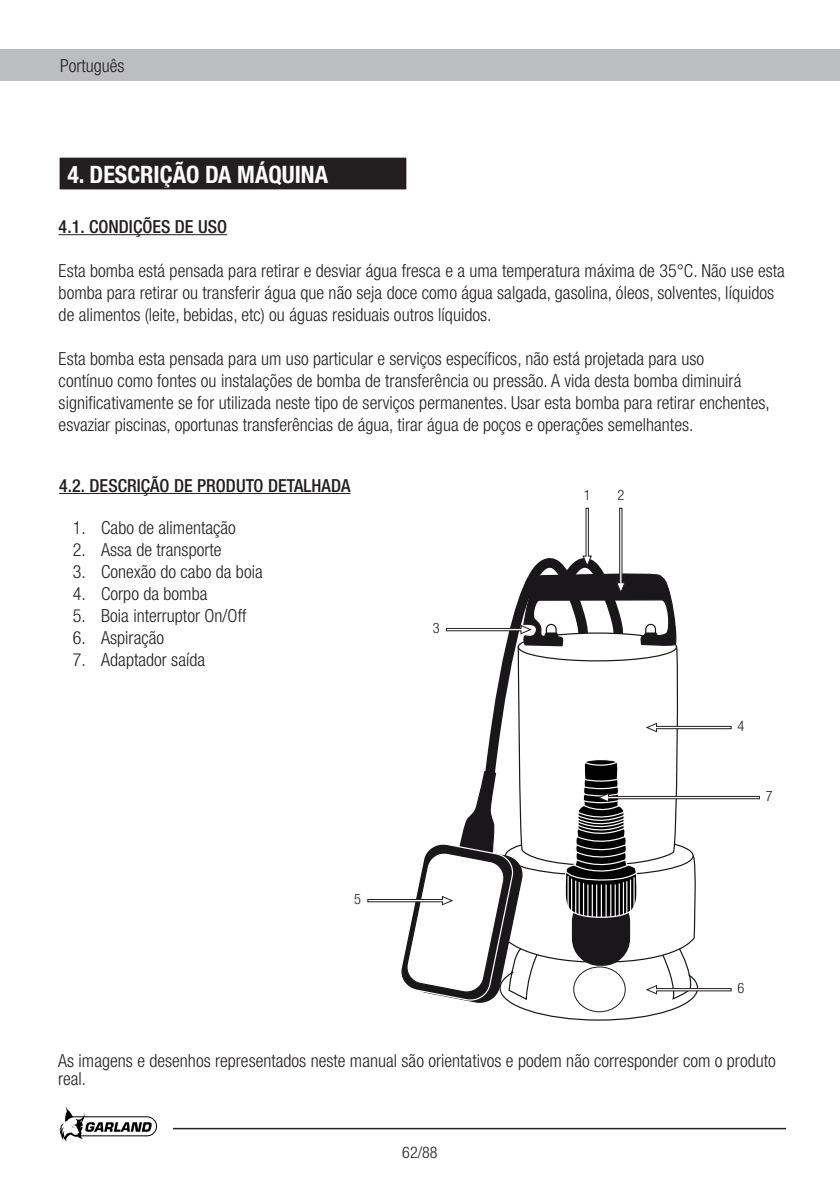
<style>
.page{position:relative;width:840px;height:1191px;background:#fff}
.page>*{position:absolute;margin:0;border:0;box-sizing:border-box;transform-origin:0 0}
.t1{font:700 condensed 24px "Helvetica Neue";color:#fff}
.t2{font:300 condensed 18px/22px "Helvetica Neue";color:#231f20}
.t3{font:500 condensed 18px "Helvetica Neue";color:#231f20}
.t4{font:300 condensed 16px "Helvetica Neue";color:#231f20}
.t5{font:300 condensed 14.4px "Helvetica Neue";color:#231f20}
</style>
<div class="page">
<div style="left:0;top:50px;width:839px;height:31px;background:#bcbdc0"></div>
<svg style="left:59px;top:1107px;width:98px;height:34px"></svg>
<hr style="left:173px;top:1127px;width:612px;height:2px;background:#231f20">
<hr style="left:59px;top:234px;width:168px;height:1px;background:#231f20">
<div style="left:61px;top:159px;width:344px;height:29px;background:#231f20"></div>
<div style="left:60px;top:158px;width:346px;height:31px;border:2px solid #231f20"></div>
<hr style="left:59px;top:493px;width:291px;height:1px;background:#231f20">
<svg style="left:367px;top:508px;width:392px;height:513px"></svg>
<div style="left:573px;top:966px;width:52px;height:46px;border:1px solid #231f20;border-radius:50%"></div>
<p class="t2" style="left:60px;top:55px;width:66px">Português</p>
<h1 class="t1" style="left:67px;top:160px;width:262px">4. DESCRIÇÃO DA MÁQUINA</h1>
<p class="t3" style="left:59px;top:216px;width:170px">4.1. CONDIÇÕES DE USO</p>
<p class="t2" style="left:59px;top:259px;width:727px">Esta bomba está pensada para retirar e desviar água fresca e a uma temperatura máxima de 35°C. Não use esta bomba para retirar ou transferir água que não seja doce como água salgada, gasolina, óleos, solventes, líquidos de alimentos (leite, bebidas, etc) ou águas residuais outros líquidos.</p>
<p class="t2" style="left:59px;top:347px;width:712px">Esta bomba esta pensada para um uso particular e serviços específicos, não está projetada para uso<br>contínuo como fontes ou instalações de bomba de transferência ou pressão. A vida desta bomba diminuirá significativamente se for utilizada neste tipo de serviços permanentes. Usar esta bomba para retirar enchentes, esvaziar piscinas, oportunas transferências de água, tirar água de poços e operações semelhantes.</p>
<p class="t3" style="left:59px;top:474px;width:292px">4.2. DESCRIÇÃO DE PRODUTO DETALHADA</p>
<p class="t2" style="left:73px;top:516px;width:165px">1. Cabo de alimentação</p>
<p class="t2" style="left:73px;top:538px;width:150px">2. Assa de transporte</p>
<p class="t2" style="left:73px;top:560px;width:191px">3. Conexão do cabo da boia</p>
<p class="t2" style="left:73px;top:582px;width:136px">4. Corpo da bomba</p>
<p class="t2" style="left:73px;top:604px;width:175px">5. Boia interruptor On/Off</p>
<p class="t2" style="left:73px;top:626px;width:93px">6. Aspiração</p>
<p class="t2" style="left:73px;top:648px;width:134px">7. Adaptador saída</p>
<p class="t5" style="left:432px;top:619px;width:8px">3</p>
<p class="t5" style="left:354px;top:890px;width:8px">5</p>
<p class="t5" style="left:583px;top:486px;width:8px">1</p>
<p class="t5" style="left:617px;top:486px;width:8px">2</p>
<p class="t5" style="left:737px;top:717px;width:8px">4</p>
<p class="t5" style="left:765px;top:787px;width:8px">7</p>
<p class="t5" style="left:737px;top:979px;width:8px">6</p>
<p class="t2" style="left:58px;top:1051px;width:718px;line-height:18px">As imagens e desenhos representados neste manual são orientativos e podem não corresponder com o produto real.</p>
<p class="t4" style="left:402px;top:1143px;width:37px">62/88</p>
</div>
